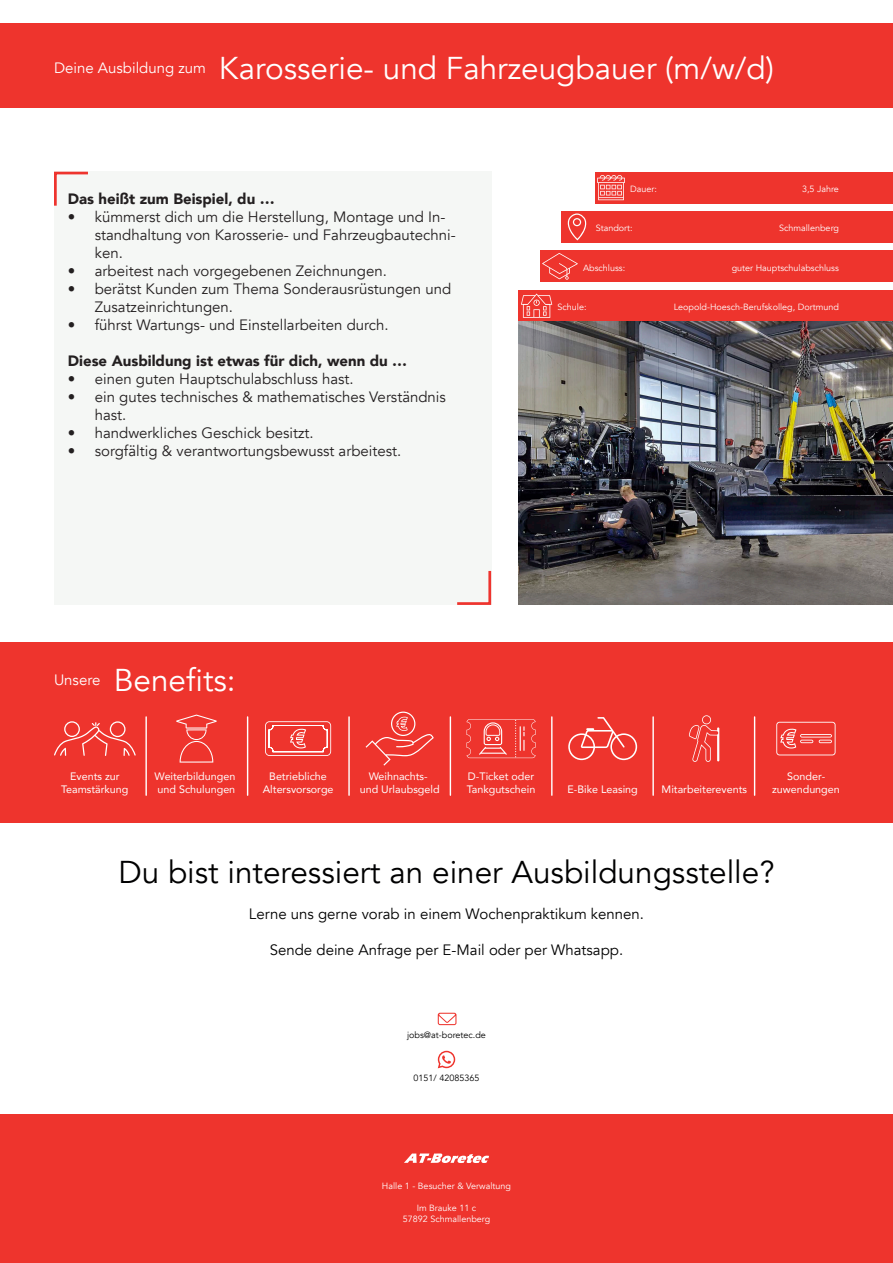
<style>
.page{position:relative;width:893px;height:1263px;background:#fff}
.page>*{position:absolute;margin:0;border:0;box-sizing:border-box;transform-origin:0 0}
.t1{font:31.5px "Avenir";color:#fff}
.t2{font:31.5px "Avenir";color:#000001}
.t3{font:15px/18px "Avenir";color:#231f20}
.t4{font:15px "Avenir";color:#000001}
.t5{font:900 15px "Avenir";color:#231f20}
.t6{font:15px "Avenir";color:#fff}
.t7{font:10.8px/12.9px "Avenir";color:#fff;text-align:center}
.t8{font:9px "Avenir";color:#fff}
.t9{font:9px "Avenir";color:#000001}
</style>
<div class="page">
<div style="left:0;top:23px;width:893px;height:85px;background:#ee342d"></div>
<div style="left:595px;top:172px;width:298px;height:32px;background:#ee342d"></div>
<div style="left:561px;top:211px;width:332px;height:32px;background:#ee342d"></div>
<div style="left:540px;top:250px;width:353px;height:32px;background:#ee342d"></div>
<div style="left:519px;top:290px;width:374px;height:32px;background:#ee342d"></div>
<svg style="left:597px;top:175px;width:28px;height:25px"></svg>
<svg style="left:567px;top:213px;width:20px;height:27px"></svg>
<svg style="left:542px;top:253px;width:36px;height:27px"></svg>
<svg style="left:521px;top:293px;width:31px;height:25px"></svg>
<div style="left:0;top:642px;width:893px;height:181px;background:#ee342d"></div>
<div style="left:0;top:1114px;width:893px;height:149px;background:#ee342d"></div>
<img style="left:519px;top:322px;width:374px;height:283px">
<hr style="left:145px;top:717px;width:2px;height:78px;background:#fff">
<hr style="left:247px;top:717px;width:1px;height:78px;background:#fff">
<hr style="left:348px;top:717px;width:2px;height:78px;background:#fff">
<hr style="left:450px;top:717px;width:1px;height:78px;background:#fff">
<hr style="left:551px;top:717px;width:1px;height:78px;background:#fff">
<hr style="left:652px;top:717px;width:2px;height:78px;background:#fff">
<hr style="left:754px;top:717px;width:1px;height:78px;background:#fff">
<svg style="left:467px;top:719px;width:69px;height:39px"></svg>
<svg style="left:366px;top:711px;width:68px;height:55px"></svg>
<svg style="left:54px;top:721px;width:82px;height:35px"></svg>
<svg style="left:176px;top:715px;width:41px;height:48px"></svg>
<svg style="left:689px;top:715px;width:30px;height:47px"></svg>
<svg style="left:776px;top:722px;width:59px;height:33px"></svg>
<svg style="left:265px;top:721px;width:66px;height:35px"></svg>
<svg style="left:568px;top:717px;width:69px;height:43px"></svg>
<div style="left:54px;top:172px;width:437px;height:433px;background:#f5f7f5"></div>
<svg style="left:457px;top:570px;width:35px;height:35px"></svg>
<svg style="left:54px;top:171px;width:34px;height:35px"></svg>
<svg style="left:438px;top:1051px;width:17px;height:17px"></svg>
<svg style="left:404px;top:1153px;width:85px;height:10px"></svg>
<svg style="left:438px;top:1013px;width:18px;height:12px"></svg>
<p class="t6" style="left:54px;top:59px;width:153px">Deine Ausbildung zum</p>
<p class="t1" style="left:219px;top:50px;width:556px">Karosserie- und Fahrzeugbauer (m/w/d)</p>
<p class="t5" style="left:68px;top:186px;width:208px">Das heißt zum Beispiel, du …</p>
<p class="t3" style="left:95px;top:208px;width:362px;text-indent:-27px">• kümmerst dich um die Herstellung, Montage und In&shy;standhaltung von Karosserie- und Fahrzeugbautechni&shy;ken.</p>
<p class="t3" style="left:68px;top:262px;width:321px">• arbeitest nach vorgegebenen Zeichnungen.</p>
<p class="t3" style="left:95px;top:280px;width:358px;text-indent:-27px">• berätst Kunden zum Thema Sonderausrüstungen und<br>Zusatzeinrichtungen.</p>
<p class="t3" style="left:68px;top:316px;width:322px">• führst Wartungs- und Einstellarbeiten durch.</p>
<p class="t5" style="left:68px;top:348px;width:341px">Diese Ausbildung ist etwas für dich, wenn du …</p>
<p class="t3" style="left:68px;top:370px;width:287px">• einen guten Hauptschulabschluss hast.</p>
<p class="t3" style="left:95px;top:388px;width:353px;text-indent:-27px">• ein gutes technisches &amp; mathematisches Verständnis hast.</p>
<p class="t3" style="left:68px;top:424px;width:247px">• handwerkliches Geschick besitzt.</p>
<p class="t3" style="left:68px;top:442px;width:335px">• sorgfältig &amp; verantwortungsbewusst arbeitest.</p>
<p class="t6" style="left:54px;top:671px;width:48px">Unsere</p>
<p class="t1" style="left:114px;top:662px;width:123px">Benefits:</p>
<p class="t8" style="left:630px;top:183px;width:28px">Dauer:</p>
<p class="t8" style="left:802px;top:183px;width:38px">3,5 Jahre</p>
<p class="t8" style="left:779px;top:223px;width:61px">Schmallenberg</p>
<p class="t8" style="left:732px;top:262px;width:109px">guter Hauptschulabschluss</p>
<p class="t8" style="left:674px;top:301px;width:167px">Leopold-Hoesch-Berufskolleg, Dortmund</p>
<p class="t8" style="left:596px;top:223px;width:38px">Standort:</p>
<p class="t8" style="left:583px;top:262px;width:44px">Abschluss:</p>
<p class="t8" style="left:558px;top:301px;width:31px">Schule:</p>
<p class="t7" style="left:61px;top:770px;width:69px">Events zur<br>Teamstärkung</p>
<p class="t7" style="left:155px;top:770px;width:82px;text-align:left">Weiterbildungen und Schulungen</p>
<p class="t7" style="left:263px;top:770px;width:72px">Betriebliche<br>Altersvorsorge</p>
<p class="t7" style="left:787px;top:770px;width:40px">Sonder-</p>
<p class="t7" style="left:360px;top:770px;width:81px">Weihnachts&shy;und Urlaubsgeld</p>
<p class="t7" style="left:467px;top:770px;width:70px;text-align:left">D-Ticket oder<br>Tankgutschein</p>
<p class="t7" style="left:568px;top:782px;width:72px">E-Bike Leasing</p>
<p class="t7" style="left:662px;top:782px;width:87px">Mitarbeiterevents</p>
<p class="t7" style="left:772px;top:782px;width:69px">zuwendungen</p>
<p class="t2" style="left:118px;top:853px;width:658px">Du bist interessiert an einer Ausbildungsstelle?</p>
<p class="t4" style="left:249px;top:905px;width:397px">Lerne uns gerne vorab in einem Wochenpraktikum kennen.</p>
<p class="t4" style="left:270px;top:941px;width:355px">Sende deine Anfrage per E-Mail oder per Whatsapp.</p>
<p class="t9" style="left:407px;top:1029px;width:80px">jobs@at-boretec.de</p>
<p class="t9" style="left:414px;top:1072px;width:67px">0151/ 42085365</p>
<p class="t8" style="left:382px;top:1180px;width:131px">Halle 1 - Besucher &amp; Verwaltung</p>
<p class="t8" style="left:417px;top:1202px;width:61px">Im Brauke 11 c</p>
<p class="t8" style="left:403px;top:1213px;width:89px">57892 Schmallenberg</p>
</div>
